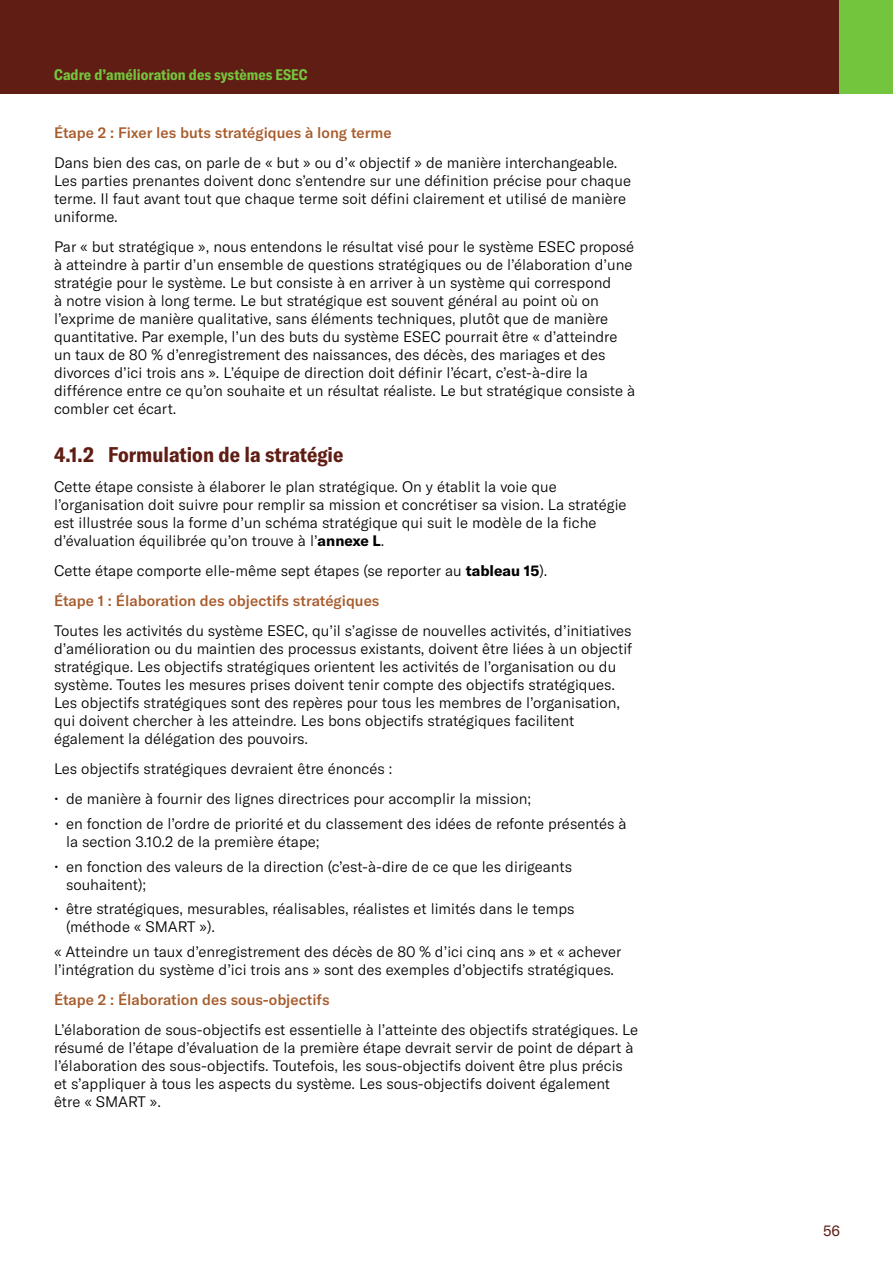
<style>
.page{position:relative;width:893px;height:1263px;background:#fff}
.page>*{position:absolute;margin:0;border:0;box-sizing:border-box;transform-origin:0 0}
.Section_within_Secti{font:700 condensed 21px "GT America";color:#5f1d14}
.Body{font:300 15px/18px "GT America";color:#000}
.Highlight_in_section{font:500 15px "GT America";color:#a75b2b}
.Body-2{font:500 15px "GT America";color:#a75b2b}
.t1{font:700 condensed 15px "GT America";color:#74c53e}
.t2{font:15px "GT America";color:#5f1d14}
.s1{font-weight:700}
</style>
<div class="page">
<div style="left:0;top:0;width:839px;height:94px;background:#5f1d14"></div>
<div style="left:839px;top:0;width:54px;height:94px;background:#74c53e"></div>
<p class="t1" style="left:54px;top:65px;width:255px">Cadre d’amélioration des systèmes ESEC</p>
<p class="Highlight_in_section" style="left:54px;top:124px;width:339px">Étape 2 : Fixer les buts stratégiques à long terme</p>
<p class="Body" style="left:54px;top:154px;width:578px">Dans bien des cas, on parle de « but » ou d’« objectif » de manière interchangeable.<br>Les parties prenantes doivent donc s’entendre sur une définition précise pour chaque terme. Il faut avant tout que chaque terme soit défini clairement et utilisé de manière uniforme.</p>
<p class="Body" style="left:54px;top:238px;width:583px">Par « but stratégique », nous entendons le résultat visé pour le système ESEC proposé à atteindre à partir d’un ensemble de questions stratégiques ou de l’élaboration d’une stratégie pour le système. Le but consiste à en arriver à un système qui correspond<br>à notre vision à long terme. Le but stratégique est souvent général au point où on l’exprime de manière qualitative, sans éléments techniques, plutôt que de manière quantitative. Par exemple, l’un des buts du système ESEC pourrait être « d’atteindre un taux de 80 % d’enregistrement des naissances, des décès, des mariages et des divorces d’ici trois ans ». L’équipe de direction doit définir l’écart, c’est-à-dire la différence entre ce qu’on souhaite et un résultat réaliste. Le but stratégique consiste à combler cet écart.</p>
<p class="Section_within_Secti" style="left:54px;top:442px;width:291px">4.1.2 Formulation de la stratégie</p>
<p class="Body" style="left:54px;top:478px;width:574px">Cette étape consiste à élaborer le plan stratégique. On y établit la voie que l’organisation doit suivre pour remplir sa mission et concrétiser sa vision. La stratégie est illustrée sous la forme d’un schéma stratégique qui suit le modèle de la fiche d’évaluation équilibrée qu’on trouve à l’<span class="s1">annexe L</span>.</p>
<p class="Body" style="left:54px;top:562px;width:495px">Cette étape comporte elle-même sept étapes (se reporter au <span class="s1">tableau 15</span>).</p>
<p class="Highlight_in_section" style="left:54px;top:592px;width:327px">Étape 1 : Élaboration des objectifs stratégiques</p>
<p class="Body" style="left:54px;top:622px;width:580px">Toutes les activités du système ESEC, qu’il s’agisse de nouvelles activités, d’initiatives d’amélioration ou du maintien des processus existants, doivent être liées à un objectif stratégique. Les objectifs stratégiques orientent les activités de l’organisation ou du système. Toutes les mesures prises doivent tenir compte des objectifs stratégiques.<br>Les objectifs stratégiques sont des repères pour tous les membres de l’organisation, qui doivent chercher à les atteindre. Les bons objectifs stratégiques facilitent également la délégation des pouvoirs.</p>
<p class="Body" style="left:54px;top:760px;width:340px">Les objectifs stratégiques devraient être énoncés :</p>
<p class="Body" style="left:54px;top:790px;width:479px">• de manière à fournir des lignes directrices pour accomplir la mission;</p>
<p class="Body" style="left:66px;top:814px;width:562px;text-indent:-12px">• en fonction de l’ordre de priorité et du classement des idées de refonte présentés à la section 3.10.2 de la première étape;</p>
<p class="Body" style="left:66px;top:857px;width:508px;text-indent:-12px">• en fonction des valeurs de la direction (c’est-à-dire de ce que les dirigeants souhaitent);</p>
<p class="Body" style="left:66px;top:900px;width:510px;text-indent:-12px">• être stratégiques, mesurables, réalisables, réalistes et limités dans le temps (méthode « SMART »).</p>
<p class="Body" style="left:54px;top:943px;width:569px">« Atteindre un taux d’enregistrement des décès de 80 % d’ici cinq ans » et « achever l’intégration du système d’ici trois ans » sont des exemples d’objectifs stratégiques.</p>
<p class="Body-2" style="left:54px;top:991px;width:277px">Étape 2 : Élaboration des sous-objectifs</p>
<p class="Body" style="left:54px;top:1021px;width:586px">L’élaboration de sous-objectifs est essentielle à l’atteinte des objectifs stratégiques. Le résumé de l’étape d’évaluation de la première étape devrait servir de point de départ à l’élaboration des sous-objectifs. Toutefois, les sous-objectifs doivent être plus précis et s’appliquer à tous les aspects du système. Les sous-objectifs doivent également être « SMART ».</p>
<p class="t2" style="left:823px;top:1222px;width:19px">56</p>
</div>
